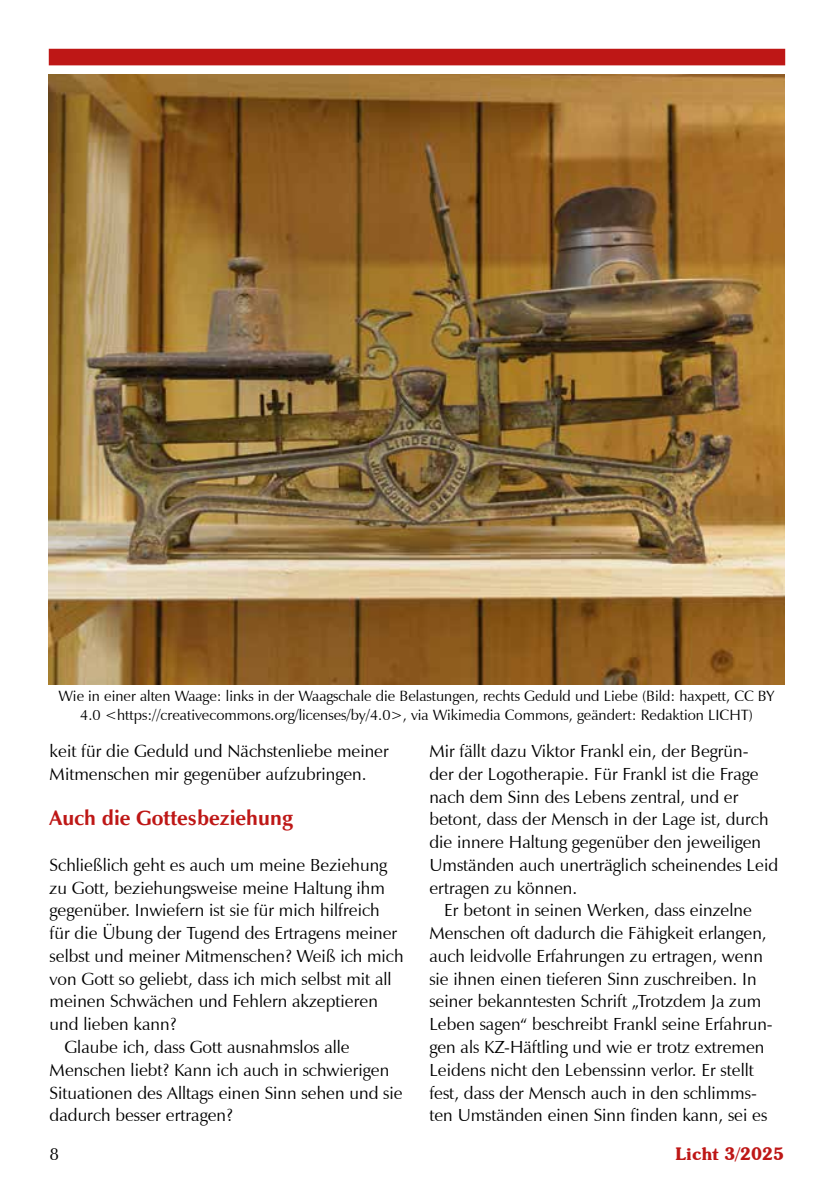
<style>
.page{position:relative;width:834px;height:1201px;background:#fff}
.page>*{position:absolute;margin:0;border:0;box-sizing:border-box;transform-origin:0 0}
.t1{font:700 21px "Zapf Humanist 601 BT";color:#be1716}
.t2{font:17.5px/22.8px "Zapf Humanist 601 BT";color:#000}
.t3{font:600 17.5px "Souvenir Greek BT";color:#be1716}
.t4{font:14.88px/19.2px "Zapf Humanist 601 BT";color:#000;text-align:center}
</style>
<div class="page">
<div style="left:49px;top:49px;width:736px;height:16px;background:#be1716"></div>
<img style="left:49px;top:74px;width:735px;height:611px">
<p class="t4" style="left:59px;top:686px;width:717px">Wie in einer alten Waage: links in der Waagschale die Belastungen, rechts Geduld und Liebe (Bild: haxpett, CC BY<br>4.0 &lt;https://creativecommons.org/licenses/by/4.0&gt;, via Wikimedia Commons, geändert: Redaktion LICHT)</p>
<p class="t2" style="left:50px;top:739px;width:341px">keit für die Geduld und Nächstenliebe meiner<br>Mitmenschen mir gegenüber aufzubringen.</p>
<p class="t1" style="left:50px;top:805px;width:244px">Auch die Gottesbeziehung</p>
<p class="t2" style="left:50px;top:853px;width:339px">Schließlich geht es auch um meine Beziehung</p>
<p class="t2" style="left:50px;top:876px;width:337px">zu Gott, beziehungsweise meine Haltung ihm</p>
<p class="t2" style="left:50px;top:899px;width:331px">gegenüber. Inwiefern ist sie für mich hilfreich</p>
<p class="t2" style="left:50px;top:921px;width:349px">für die Übung der Tugend des Ertragens meiner</p>
<p class="t2" style="left:50px;top:944px;width:355px">selbst und meiner Mitmenschen? Weiß ich mich</p>
<p class="t2" style="left:50px;top:967px;width:343px">von Gott so geliebt, dass ich mich selbst mit all</p>
<p class="t2" style="left:50px;top:990px;width:330px">meinen Schwächen und Fehlern akzeptieren</p>
<p class="t2" style="left:50px;top:1012px;width:128px">und lieben kann?</p>
<p class="t2" style="left:64px;top:1035px;width:287px">Glaube ich, dass Gott ausnahmslos alle</p>
<p class="t2" style="left:50px;top:1058px;width:341px">Menschen liebt? Kann ich auch in schwierigen</p>
<p class="t2" style="left:50px;top:1081px;width:354px">Situationen des Alltags einen Sinn sehen und sie</p>
<p class="t2" style="left:50px;top:1103px;width:185px">dadurch besser ertragen?</p>
<p class="t2" style="left:429px;top:739px;width:321px">Mir fällt dazu Viktor Frankl ein, der Begrün-</p>
<p class="t2" style="left:429px;top:762px;width:331px">der der Logotherapie. Für Frankl ist die Frage</p>
<p class="t2" style="left:429px;top:785px;width:310px">nach dem Sinn des Lebens zentral, und er</p>
<p class="t2" style="left:429px;top:808px;width:340px">betont, dass der Mensch in der Lage ist, durch</p>
<p class="t2" style="left:429px;top:830px;width:333px">die innere Haltung gegenüber den jeweiligen</p>
<p class="t2" style="left:429px;top:853px;width:350px">Umständen auch unerträglich scheinendes Leid</p>
<p class="t2" style="left:429px;top:876px;width:149px">ertragen zu können.</p>
<p class="t2" style="left:444px;top:899px;width:309px">Er betont in seinen Werken, dass einzelne</p>
<p class="t2" style="left:429px;top:921px;width:339px">Menschen oft dadurch die Fähigkeit erlangen,</p>
<p class="t2" style="left:429px;top:944px;width:335px">auch leidvolle Erfahrungen zu ertragen, wenn</p>
<p class="t2" style="left:429px;top:967px;width:328px">sie ihnen einen tieferen Sinn zuschreiben. In</p>
<p class="t2" style="left:429px;top:990px;width:333px">seiner bekanntesten Schrift „Trotzdem Ja zum</p>
<p class="t2" style="left:429px;top:1012px;width:345px">Leben sagen“ beschreibt Frankl seine Erfahrun-</p>
<p class="t2" style="left:429px;top:1035px;width:336px">gen als KZ-Häftling und wie er trotz extremen</p>
<p class="t2" style="left:429px;top:1058px;width:326px">Leidens nicht den Lebenssinn verlor. Er stellt</p>
<p class="t2" style="left:429px;top:1081px;width:329px">fest, dass der Mensch auch in den schlimms-</p>
<p class="t2" style="left:429px;top:1103px;width:339px">ten Umständen einen Sinn finden kann, sei es</p>
<p class="t2" style="left:50px;top:1142px;width:11px">8</p>
<p class="t3" style="left:675px;top:1143px;width:110px">Licht 3/2025</p>
</div>
